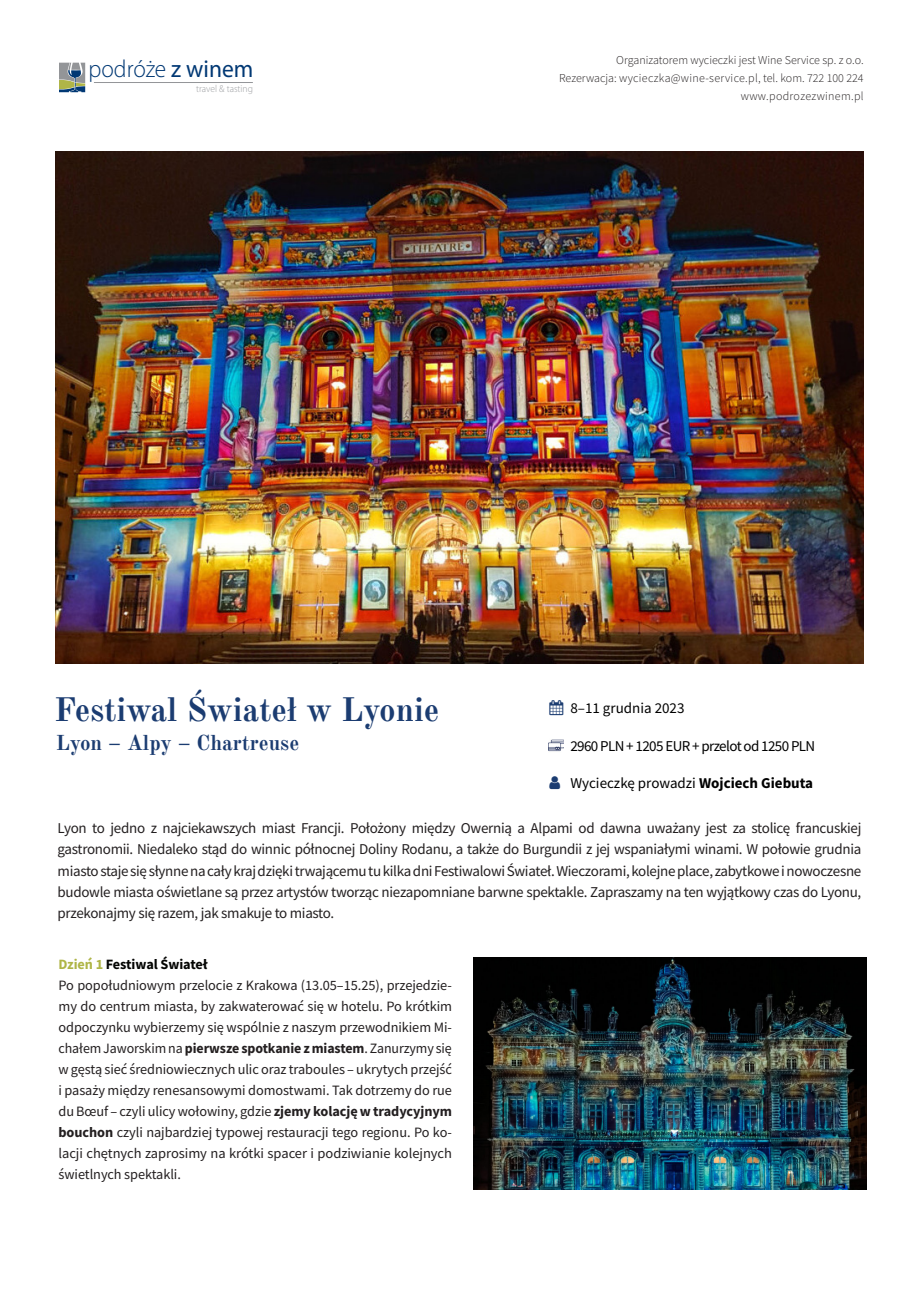
<style>
.page{position:relative;width:919px;height:1289px;background:#fff}
.page>*{position:absolute;margin:0;border:0;box-sizing:border-box;transform-origin:0 0}
.t1{font:700 33px "Old Standard TT";color:#1b3c71}
.t2{font:300 24.6px "Myriad Pro";letter-spacing:-.005em;color:#013874;scale:.95 1}
.t3{font:700 21px "Old Standard TT";color:#1b3c71}
.t4{font:15px/21px "Source Sans Pro";letter-spacing:-.02em;color:#231f20;text-align:justify}
.t5{font:15px "Source Sans Pro";letter-spacing:-.01em;color:#000}
.t6{font:15px "Source Sans Pro";letter-spacing:-.04em;color:#000}
.t7{font:14.25px/21px "Source Sans Pro";letter-spacing:-.005em;color:#231f20}
.t8{font:300 12px/18px "Source Sans Pro";color:#231f20;text-align:right}
.t9{font:300 10.05px "Myriad Pro";color:#9d9fa2;scale:.95 1}
.s1{font-weight:400}
.s2{color:#1b3c71}
.s3{font-weight:700}
.s4{font-weight:700;color:#afb547}
.s5{font-weight:700;color:#040503}
</style>
<div class="page">
<svg style="left:59px;top:63px;width:26px;height:29px"></svg>
<hr style="left:94px;top:82px;width:159px;height:1px;background:#939598">
<img style="left:55px;top:151px;width:808px;height:512px">
<img style="left:548px;top:739px;width:15px;height:13px">
<img style="left:473px;top:957px;width:393px;height:232px">
<h2 class="t2" style="left:88px;top:55px;width:175px">podróże <span class="s1">z winem</span></h2>
<p class="t9" style="left:196px;top:84px;width:61px">travel &amp; tasting</p>
<p class="t8" style="left:559px;top:51px;width:306px">Organizatorem wycieczki jest Wine Service sp. z o.o.<br>Rezerwacja: wycieczka@wine-service.pl, tel. kom. 722 100 224 www.podrozezwinem.pl</p>
<h1 class="t1" style="left:54px;top:689px;width:387px">Festiwal Świateł w Lyonie</h1>
<p class="t5" style="left:549px;top:699px;width:137px"><span class="s2">▲</span> 8–11 grudnia 2023</p>
<p class="t6" style="left:570px;top:736px;width:246px">2960 PLN + 1205 EUR + przelot od 1250 PLN</p>
<p class="t5" style="left:570px;top:773px;width:244px">Wycieczkę prowadzi <span class="s3">Wojciech Giebuta</span></p>
<h3 class="t3" style="left:56px;top:729px;width:245px">Lyon – Alpy – Chartreuse</h3>
<p class="t4" style="left:58px;top:817px;width:805px">Lyon to jedno z najciekawszych miast Francji. Położony między Owernią a Alpami od dawna uważany jest za stolicę francuskiej gastronomii. Niedaleko stąd do winnic północnej Doliny Rodanu, a także do Burgundii z jej wspaniałymi winami. W połowie grudnia miasto staje się słynne na cały kraj dzięki trwającemu tu kilka dni Festiwalowi Świateł. Wieczorami, kolejne place, zabytkowe i nowoczesne budowle miasta oświetlane są przez artystów tworząc niezapomniane barwne spektakle. Zapraszamy na ten wyjątkowy czas do Lyonu, przekonajmy się razem, jak smakuje to miasto.</p>
<p class="t7" style="left:58px;top:953px;width:395px"><span class="s4">Dzień 1</span> <span class="s5">Festiwal Świateł<br></span>Po popołudniowym przelocie z Krakowa (13.05–15.25), przejedzie&shy;my do centrum miasta, by zakwaterować się w hotelu. Po krótkim odpoczynku wybierzemy się wspólnie z naszym przewodnikiem Mi&shy;chałem Jaworskim na <span class="s3">pierwsze spotkanie z miastem</span>. Zanurzymy się w gęstą sieć średniowiecznych ulic oraz traboules – ukrytych przejść i pasaży między renesansowymi domostwami. Tak dotrzemy do rue du Bœuf – czyli ulicy wołowiny, gdzie <span class="s3">zjemy kolację w tradycyjnym bouchon</span> czyli najbardziej typowej restauracji tego regionu. Po ko&shy;lacji chętnych zaprosimy na krótki spacer i podziwianie kolejnych świetlnych spektakli.</p>
</div>
